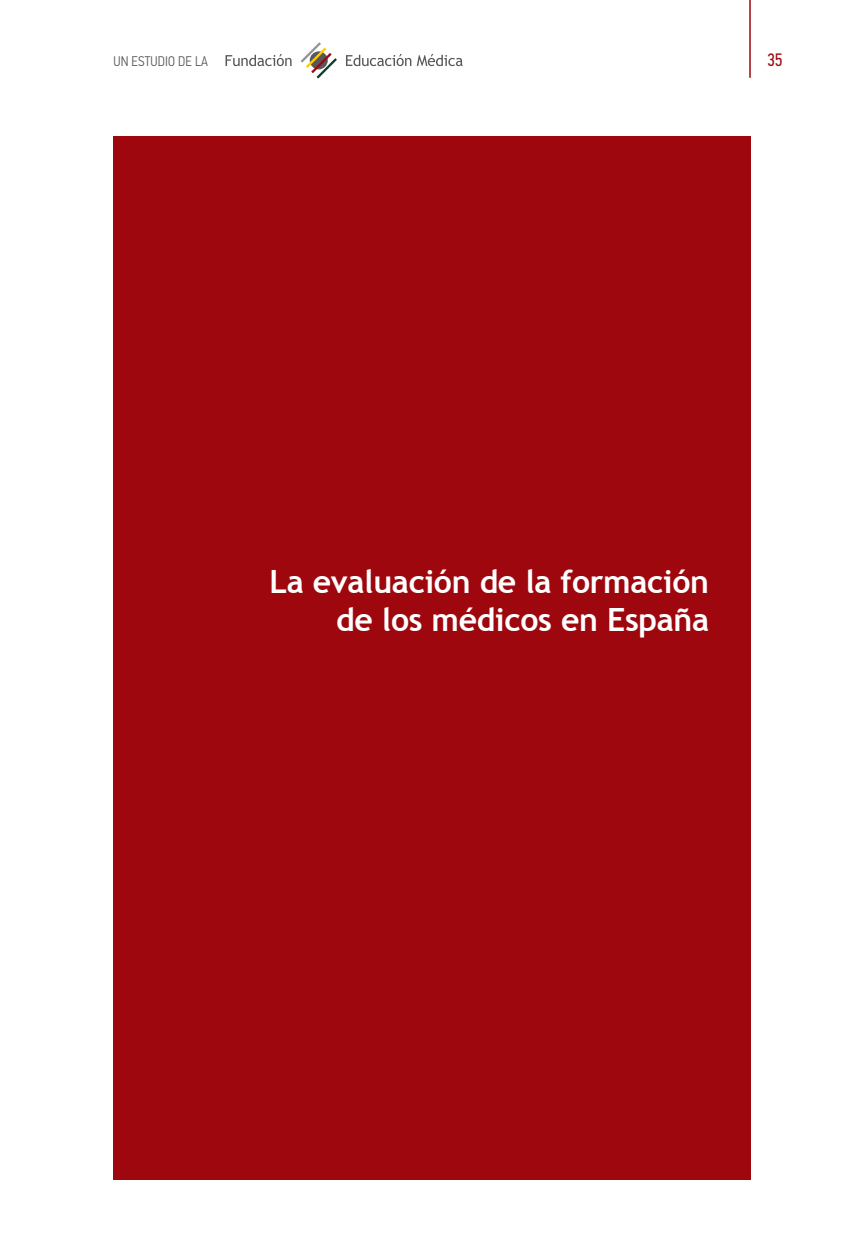
<style>
.page{position:relative;width:851px;height:1248px;background:#fff}
.page>*{position:absolute;margin:0;border:0;box-sizing:border-box;transform-origin:0 0}
.CAPÍTULOS{font:700 32px/38.4px "Trebuchet MS";letter-spacing:-.01em;color:#fff;text-align:right}
.t1{font:18px "PFDIN Text Cond Pro";color:#9d070d}
.t2{font:300 14px "PFDIN Text Cond Pro";letter-spacing:.01em;color:#57585a}
</style>
<div class="page">
<svg style="left:225px;top:54px;width:66px;height:12px"></svg>
<svg style="left:346px;top:54px;width:65px;height:12px"></svg>
<svg style="left:417px;top:54px;width:45px;height:12px"></svg>
<svg style="left:301px;top:42px;width:36px;height:37px"></svg>
<hr style="left:749px;top:0;width:1px;height:78px;background:#9d070d">
<div style="left:113px;top:137px;width:637px;height:1042px;background:#9d070d"></div>
<p class="t2" style="left:113px;top:53px;width:96px">UN ESTUDIO DE LA</p>
<p class="t1" style="left:767px;top:49px;width:17px">35</p>
<p class="CAPÍTULOS" style="left:269px;top:562px;width:441px">La evaluación de la formación de los médicos en España</p>
</div>
